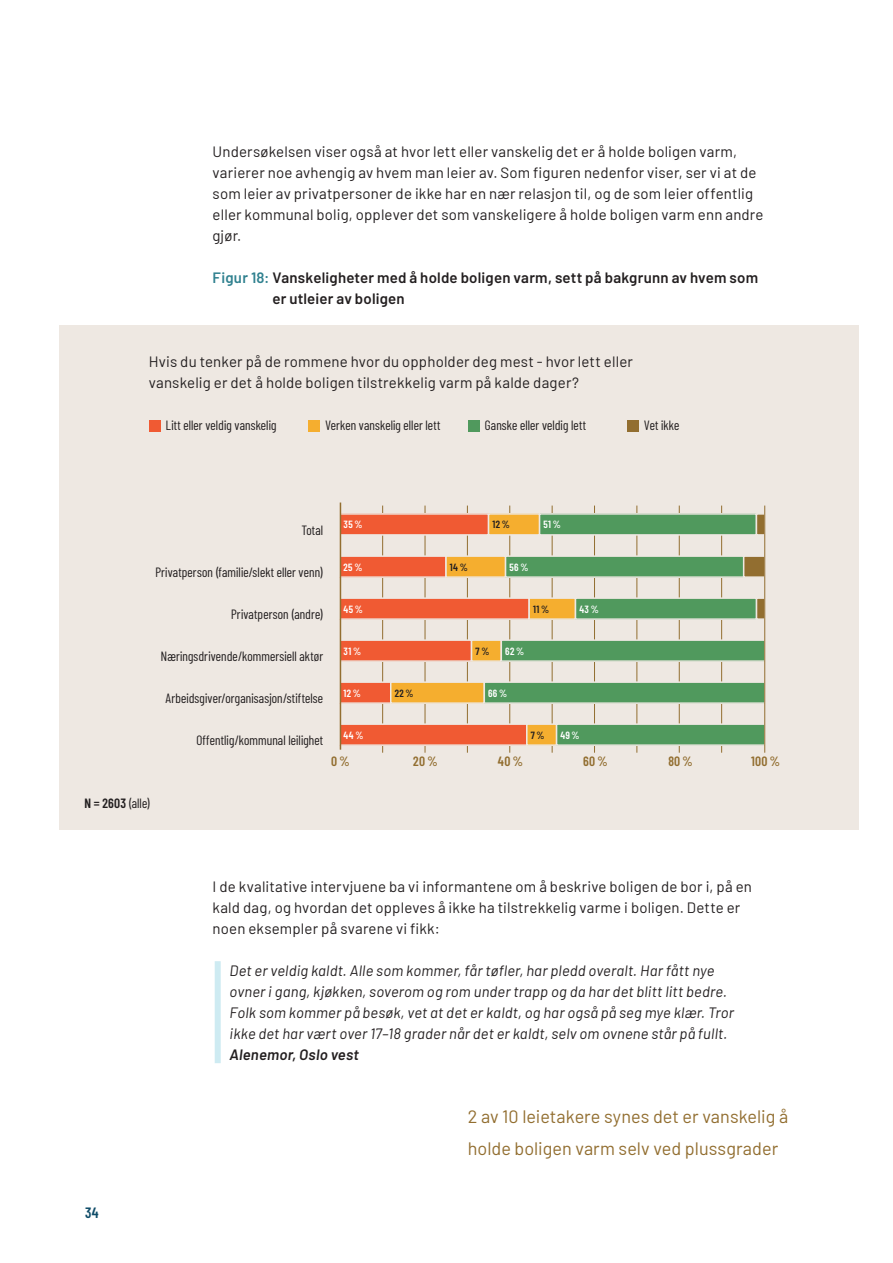
<style>
.page{position:relative;width:893px;height:1263px;background:#fff}
.page>*{position:absolute;margin:0;border:0;box-sizing:border-box;transform-origin:0 0}
.uthevet_text{font:18px/31.5px "Barlow";color:#926e30}
.Brødtekst{font:15px/21px "Barlow";letter-spacing:.01em;color:#231f20}
.Løpende_sitater{font:italic 15px/21px "Barlow";letter-spacing:.01em;color:#231f20}
.Mellomtittel{font:600 15px/21px "Barlow";letter-spacing:.015em;color:#231f20}
.Løpende_sitater_Navn{font:italic 600 15px "Barlow";letter-spacing:.015em;color:#231f20}
.t1{font:600 15px "Barlow Condensed";color:#0f4c68}
.Figur_labels{font:13.5px "Barlow Condensed";letter-spacing:.01em;color:#231f20}
.Figur_labels-2{font:600 13.5px "Barlow Condensed";letter-spacing:.015em;color:#926e30}
.Figur_labels-3{font:600 13.5px "Barlow Condensed";color:#231f20}
.Figur_labels-4{font:600 10.5px "Barlow Condensed";letter-spacing:.03em;color:#fff}
.Figur_labels-5{font:600 10.5px "Barlow Condensed";letter-spacing:.025em;color:#231f20}
.s1{color:#30818f}
.s2{font-weight:400}
</style>
<div class="page">
<div style="left:60px;top:325px;width:799px;height:504px;background:#eee8e2"></div>
<hr style="left:425px;top:506px;width:1px;height:247px;background:#926e30">
<hr style="left:594px;top:506px;width:1px;height:247px;background:#926e30">
<hr style="left:679px;top:506px;width:1px;height:247px;background:#926e30">
<hr style="left:509px;top:506px;width:1px;height:247px;background:#926e30">
<hr style="left:382px;top:506px;width:1px;height:247px;background:#926e30">
<hr style="left:552px;top:506px;width:1px;height:247px;background:#926e30">
<hr style="left:637px;top:506px;width:1px;height:247px;background:#926e30">
<hr style="left:721px;top:506px;width:1px;height:247px;background:#926e30">
<hr style="left:467px;top:506px;width:1px;height:247px;background:#926e30">
<div style="left:149px;top:420px;width:12px;height:11px;background:#f05a33"></div>
<div style="left:308px;top:420px;width:12px;height:11px;background:#f5ae2f"></div>
<div style="left:468px;top:420px;width:11px;height:11px;background:#50995d"></div>
<div style="left:627px;top:420px;width:12px;height:11px;background:#926e30"></div>
<div style="left:340px;top:514px;width:149px;height:21px;background:#f05a33"></div>
<div style="left:339px;top:513px;width:150px;height:23px;border:2px solid #eee8e2"></div>
<div style="left:340px;top:556px;width:106px;height:21px;background:#f05a33"></div>
<div style="left:339px;top:555px;width:108px;height:23px;border:2px solid #eee8e2"></div>
<div style="left:340px;top:598px;width:189px;height:21px;background:#f05a33"></div>
<div style="left:339px;top:597px;width:191px;height:23px;border:2px solid #eee8e2"></div>
<div style="left:340px;top:640px;width:131px;height:21px;background:#f05a33"></div>
<div style="left:339px;top:639px;width:133px;height:23px;border:2px solid #eee8e2"></div>
<div style="left:340px;top:682px;width:51px;height:21px;background:#f05a33"></div>
<div style="left:339px;top:681px;width:52px;height:23px;border:2px solid #eee8e2"></div>
<div style="left:340px;top:724px;width:187px;height:21px;background:#f05a33"></div>
<div style="left:339px;top:723px;width:189px;height:23px;border:2px solid #eee8e2"></div>
<div style="left:489px;top:514px;width:51px;height:21px;background:#f5ae2f"></div>
<div style="left:488px;top:513px;width:52px;height:23px;border:2px solid #eee8e2"></div>
<div style="left:446px;top:556px;width:60px;height:21px;background:#f5ae2f"></div>
<div style="left:445px;top:555px;width:61px;height:23px;border:2px solid #eee8e2"></div>
<div style="left:529px;top:598px;width:46px;height:21px;background:#f5ae2f"></div>
<div style="left:528px;top:597px;width:48px;height:23px;border:2px solid #eee8e2"></div>
<div style="left:471px;top:640px;width:30px;height:21px;background:#f5ae2f"></div>
<div style="left:471px;top:639px;width:31px;height:23px;border:2px solid #eee8e2"></div>
<div style="left:391px;top:682px;width:93px;height:21px;background:#f5ae2f"></div>
<div style="left:390px;top:681px;width:95px;height:23px;border:2px solid #eee8e2"></div>
<div style="left:527px;top:724px;width:30px;height:21px;background:#f5ae2f"></div>
<div style="left:526px;top:723px;width:31px;height:23px;border:2px solid #eee8e2"></div>
<div style="left:540px;top:514px;width:216px;height:21px;background:#50995d"></div>
<div style="left:539px;top:513px;width:218px;height:23px;border:2px solid #eee8e2"></div>
<div style="left:506px;top:556px;width:238px;height:21px;background:#50995d"></div>
<div style="left:505px;top:555px;width:239px;height:23px;border:2px solid #eee8e2"></div>
<div style="left:575px;top:598px;width:181px;height:21px;background:#50995d"></div>
<div style="left:575px;top:597px;width:182px;height:23px;border:2px solid #eee8e2"></div>
<div style="left:501px;top:640px;width:264px;height:21px;background:#50995d"></div>
<div style="left:501px;top:639px;width:265px;height:23px;border:2px solid #eee8e2"></div>
<div style="left:484px;top:682px;width:281px;height:21px;background:#50995d"></div>
<div style="left:484px;top:681px;width:282px;height:23px;border:2px solid #eee8e2"></div>
<div style="left:557px;top:724px;width:208px;height:21px;background:#50995d"></div>
<div style="left:556px;top:723px;width:210px;height:23px;border:2px solid #eee8e2"></div>
<div style="left:756px;top:513px;width:10px;height:23px;background:#926e30;border:2px solid #eee8e2"></div>
<div style="left:743px;top:555px;width:23px;height:23px;background:#926e30;border:2px solid #eee8e2"></div>
<div style="left:756px;top:597px;width:10px;height:23px;background:#926e30;border:2px solid #eee8e2"></div>
<hr style="left:340px;top:502px;width:1px;height:248px;background:#926e30">
<hr style="left:764px;top:506px;width:1px;height:247px;background:#926e30">
<div style="left:215px;top:961px;width:6px;height:102px;background:#ceebf2"></div>
<p class="Brødtekst" style="left:213px;top:140px;width:552px">Undersøkelsen viser også at hvor lett eller vanskelig det er å holde boligen varm, varierer noe avhengig av hvem man leier av. Som figuren nedenfor viser, ser vi at de som leier av privatpersoner de ikke har en nær relasjon til, og de som leier offentlig eller kommunal bolig, opplever det som vanskeligere å holde boligen varm enn andre gjør.</p>
<p class="Mellomtittel" style="left:273px;top:266px;width:487px;text-indent:-60px"><span class="s1">Figur 18:</span> Vanskeligheter med å holde boligen varm, sett på bakgrunn av hvem som er utleier av boligen</p>
<p class="Brødtekst" style="left:149px;top:350px;width:486px">Hvis du tenker på de rommene hvor du oppholder deg mest - hvor lett eller vanskelig er det å holde boligen tilstrekkelig varm på kalde dager?</p>
<p class="Figur_labels" style="left:166px;top:416px;width:112px">Litt eller veldig vanskelig</p>
<p class="Figur_labels" style="left:325px;top:416px;width:116px">Verken vanskelig eller lett</p>
<p class="Figur_labels" style="left:485px;top:416px;width:103px">Ganske eller veldig lett</p>
<p class="Figur_labels" style="left:644px;top:416px;width:36px">Vet ikke</p>
<p class="Figur_labels" style="left:302px;top:521px;width:23px">Total</p>
<p class="Figur_labels" style="left:155px;top:563px;width:169px">Privatperson (familie/slekt eller venn)</p>
<p class="Figur_labels" style="left:231px;top:605px;width:94px">Privatperson (andre)</p>
<p class="Figur_labels" style="left:161px;top:647px;width:164px">Næringsdrivende/kommersiell aktør</p>
<p class="Figur_labels" style="left:166px;top:689px;width:159px">Arbeidsgiver/organisasjon/stiftelse</p>
<p class="Figur_labels" style="left:196px;top:731px;width:128px">Offentlig/kommunal leilighet</p>
<p class="Figur_labels-4" style="left:344px;top:517px;width:20px">35 %</p>
<p class="Figur_labels-4" style="left:344px;top:559px;width:20px">25 %</p>
<p class="Figur_labels-4" style="left:344px;top:601px;width:20px">45 %</p>
<p class="Figur_labels-4" style="left:344px;top:643px;width:19px">31 %</p>
<p class="Figur_labels-4" style="left:344px;top:685px;width:19px">12 %</p>
<p class="Figur_labels-4" style="left:344px;top:727px;width:21px">44 %</p>
<p class="Figur_labels-5" style="left:395px;top:685px;width:20px">22 %</p>
<p class="Figur_labels-5" style="left:492px;top:517px;width:19px">12 %</p>
<p class="Figur_labels-4" style="left:543px;top:517px;width:19px">51 %</p>
<p class="Figur_labels-5" style="left:450px;top:559px;width:19px">14 %</p>
<p class="Figur_labels-4" style="left:509px;top:559px;width:20px">56 %</p>
<p class="Figur_labels-5" style="left:533px;top:601px;width:17px">11 %</p>
<p class="Figur_labels-5" style="left:475px;top:643px;width:15px">7 %</p>
<p class="Figur_labels-4" style="left:505px;top:643px;width:20px">62 %</p>
<p class="Figur_labels-4" style="left:488px;top:685px;width:20px">66 %</p>
<p class="Figur_labels-4" style="left:579px;top:601px;width:21px">43 %</p>
<p class="Figur_labels-5" style="left:531px;top:727px;width:15px">7 %</p>
<p class="Figur_labels-4" style="left:560px;top:727px;width:20px">49 %</p>
<p class="Figur_labels-2" style="left:331px;top:752px;width:20px">0%</p>
<p class="Figur_labels-2" style="left:413px;top:752px;width:26px">20%</p>
<p class="Figur_labels-2" style="left:498px;top:752px;width:26px">40%</p>
<p class="Figur_labels-2" style="left:583px;top:752px;width:26px">60%</p>
<p class="Figur_labels-2" style="left:668px;top:752px;width:26px">80%</p>
<p class="Figur_labels-2" style="left:751px;top:752px;width:30px">100 %</p>
<p class="Figur_labels-3" style="left:84px;top:794px;width:67px">N = 2603 <span class="s2">(alle)</span></p>
<p class="Brødtekst" style="left:213px;top:875px;width:541px">I de kvalitative intervjuene ba vi informantene om å beskrive boligen de bor i, på en kald dag, og hvordan det oppleves å ikke ha tilstrekkelig varme i boligen. Dette er noen eksempler på svarene vi fikk:</p>
<p class="Løpende_sitater" style="left:230px;top:959px;width:506px">Det er veldig kaldt. Alle som kommer, får tøfler, har pledd overalt. Har fått nye ovner i gang, kjøkken, soverom og rom under trapp og da har det blitt litt bedre.<br>Folk som kommer på besøk, vet at det er kaldt, og har også på seg mye klær. Tror ikke det har vært over 17–18 grader når det er kaldt, selv om ovnene står på fullt.</p>
<p class="Løpende_sitater_Navn" style="left:230px;top:1044px;width:131px">Alenemor, Oslo vest</p>
<p class="t1" style="left:85px;top:1201px;width:15px">34</p>
<p class="uthevet_text" style="left:468px;top:1099px;width:322px">2 av 10 leietakere synes det er vanskelig å holde boligen varm selv ved plussgrader</p>
</div>
